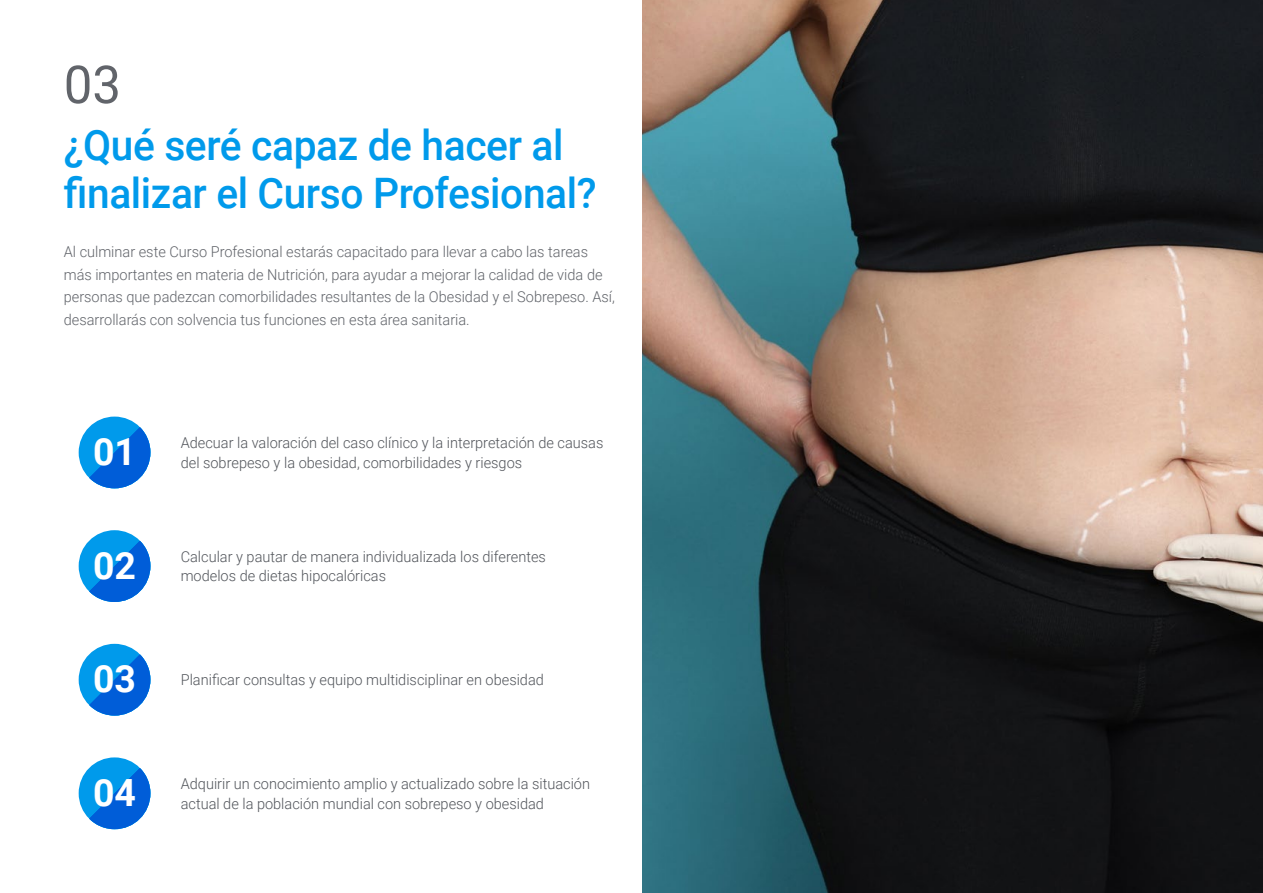
<style>
.page{position:relative;width:1263px;height:893px;background:#fff}
.page>*{position:absolute;margin:0;border:0;box-sizing:border-box;transform-origin:0 0}
.t1{font:52.5px "Roboto";color:#61646a}
.t2{font:500 42px/48px "Roboto";letter-spacing:-.01em;color:#009aeb}
.t3{font:700 37.5px "Roboto";color:#fff}
.t4{font:300 15px/19.5px "Roboto";color:#52555b}
.t5{font:300 15px/22.5px "Roboto";color:#61646a}
</style>
<div class="page">
<img style="left:642px;top:0;width:621px;height:893px">
<div style="left:79px;top:530px;width:71px;height:72px;background:#009aeb;border-radius:50%"></div>
<svg style="left:89px;top:541px;width:61px;height:61px"></svg>
<div style="left:79px;top:757px;width:71px;height:72px;background:#009aeb;border-radius:50%"></div>
<svg style="left:89px;top:768px;width:61px;height:61px"></svg>
<div style="left:79px;top:644px;width:71px;height:72px;background:#009aeb;border-radius:50%"></div>
<svg style="left:89px;top:654px;width:61px;height:62px"></svg>
<div style="left:79px;top:417px;width:71px;height:71px;background:#009aeb;border-radius:50%"></div>
<svg style="left:89px;top:427px;width:61px;height:61px"></svg>
<h1 class="t1" style="left:64px;top:48px;width:59px">03</h1>
<h2 class="t2" style="left:64px;top:119px;width:534px">¿Qué seré capaz de hacer al finalizar el Curso Profesional?</h2>
<p class="t5" style="left:64px;top:240px;width:553px">Al culminar este Curso Profesional estarás capacitado para llevar a cabo las tareas más importantes en materia de Nutrición, para ayudar a mejorar la calidad de vida de personas que padezcan comorbilidades resultantes de la Obesidad y el Sobrepeso. Así, desarrollarás con solvencia tus funciones en esta área sanitaria.</p>
<h3 class="t3" style="left:93px;top:426px;width:45px">01</h3>
<p class="t4" style="left:181px;top:433px;width:424px">Adecuar la valoración del caso clínico y la interpretación de causas del sobrepeso y la obesidad, comorbilidades y riesgos</p>
<h3 class="t3" style="left:93px;top:539px;width:45px">02</h3>
<p class="t4" style="left:181px;top:546px;width:367px">Calcular y pautar de manera individualizada los diferentes modelos de dietas hipocalóricas</p>
<h3 class="t3" style="left:93px;top:653px;width:45px">03</h3>
<p class="t4" style="left:181px;top:670px;width:365px">Planificar consultas y equipo multidisciplinar en obesidad</p>
<h3 class="t3" style="left:93px;top:766px;width:45px">04</h3>
<p class="t4" style="left:181px;top:773px;width:411px">Adquirir un conocimiento amplio y actualizado sobre la situación actual de la población mundial con sobrepeso y obesidad</p>
</div>
